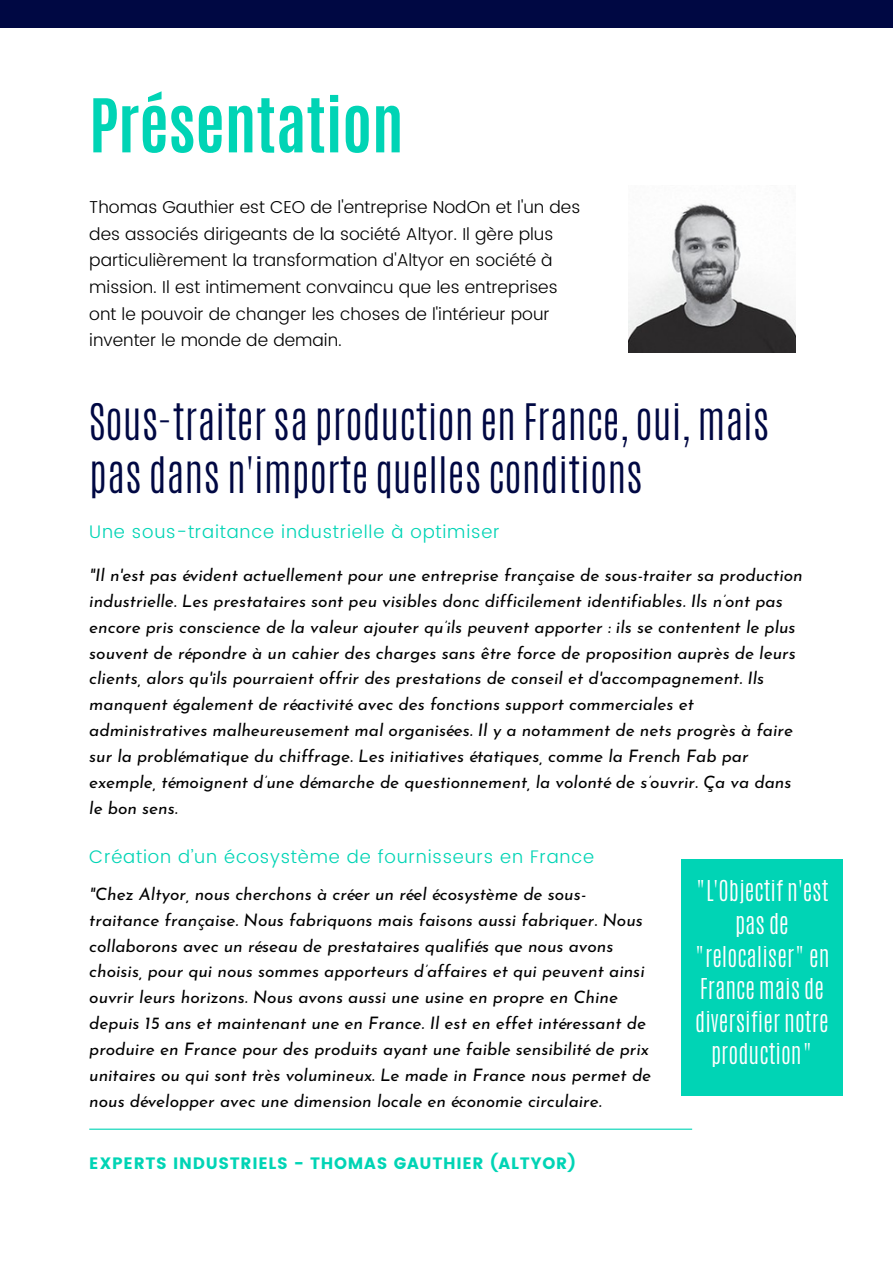
<style>
.page{position:relative;width:893px;height:1264px;background:#fff}
.page>*{position:absolute;margin:0;border:0;box-sizing:border-box;transform-origin:0 0}
.t1{font:700 63px "Antonio";color:#00d4b5}
.t2{font:300 42px/52.8px "Antonio";color:#000843}
.t3{font:300 24px/32.5px "Antonio";color:#fff;text-align:center}
.t4{font:300 18.15px "Poppins";letter-spacing:.045em;color:#00d4b5}
.t5{font:italic 17.25px/25.8px "Josefin Sans";color:#000}
.t6{font:300 17.25px/26.5px "Poppins";color:#000}
.t7{font:16.5px "Poppins";letter-spacing:.045em;color:#00d4b5}
</style>
<div class="page">
<div style="left:0;top:0;width:892px;height:27px;background:#000843"></div>
<hr style="left:89px;top:1128px;width:603px;height:1px;background:#00d4b5">
<div style="left:680px;top:859px;width:162px;height:236px;background:#00d4b5"></div>
<img style="left:629px;top:203px;width:166px;height:149px">
<h1 class="t1" style="left:89px;top:80px;width:315px">Présentation</h1>
<p class="t6" style="left:89px;top:194px;width:492px">Thomas Gauthier est CEO de l'entreprise NodOn et l'un des des associés dirigeants de la société Altyor. Il gère plus particulièrement la transformation d'Altyor en société à mission. Il est intimement convaincu que les entreprises ont le pouvoir de changer les choses de l'intérieur pour inventer le monde de demain.</p>
<h2 class="t2" style="left:89px;top:396px;width:681px">Sous-traiter sa production en France, oui, mais pas dans n'importe quelles conditions</h2>
<p class="t4" style="left:89px;top:521px;width:412px">Une sous-traitance industrielle à optimiser</p>
<p class="t5" style="left:89px;top:564px;width:715px">"Il n'est pas évident actuellement pour une entreprise française de sous-traiter sa production industrielle. Les prestataires sont peu visibles donc difficilement identifiables. Ils n’ont pas encore pris conscience de la valeur ajouter qu’ils peuvent apporter : ils se contentent le plus souvent de répondre à un cahier des charges sans être force de proposition auprès de leurs clients, alors qu'ils pourraient offrir des prestations de conseil et d'accompagnement. Ils manquent également de réactivité avec des fonctions support commerciales et administratives malheureusement mal organisées. Il y a notamment de nets progrès à faire sur la problématique du chiffrage. Les initiatives étatiques, comme la French Fab par exemple, témoignent d’une démarche de questionnement, la volonté de s’ouvrir. Ça va dans le bon sens.</p>
<p class="t4" style="left:89px;top:846px;width:506px">Création d’un écosystème de fournisseurs en France</p>
<p class="t5" style="left:89px;top:882px;width:563px">"Chez Altyor, nous cherchons à créer un réel écosystème de sous&shy;traitance française. Nous fabriquons mais faisons aussi fabriquer. Nous collaborons avec un réseau de prestataires qualifiés que nous avons choisis, pour qui nous sommes apporteurs d’affaires et qui peuvent ainsi ouvrir leurs horizons. Nous avons aussi une usine en propre en Chine depuis 15 ans et maintenant une en France. Il est en effet intéressant de produire en France pour des produits ayant une faible sensibilité de prix unitaires ou qui sont très volumineux. Le made in France nous permet de nous développer avec une dimension locale en économie circulaire.</p>
<h3 class="t3" style="left:694px;top:875px;width:137px">"L'Objectif n'est pas de "relocaliser" en<br>France mais de diversifier notre production"</h3>
<p class="t7" style="left:89px;top:1153px;width:488px">EXPERTS INDUSTRIELS - THOMAS GAUTHIER (ALTYOR)</p>
</div>
